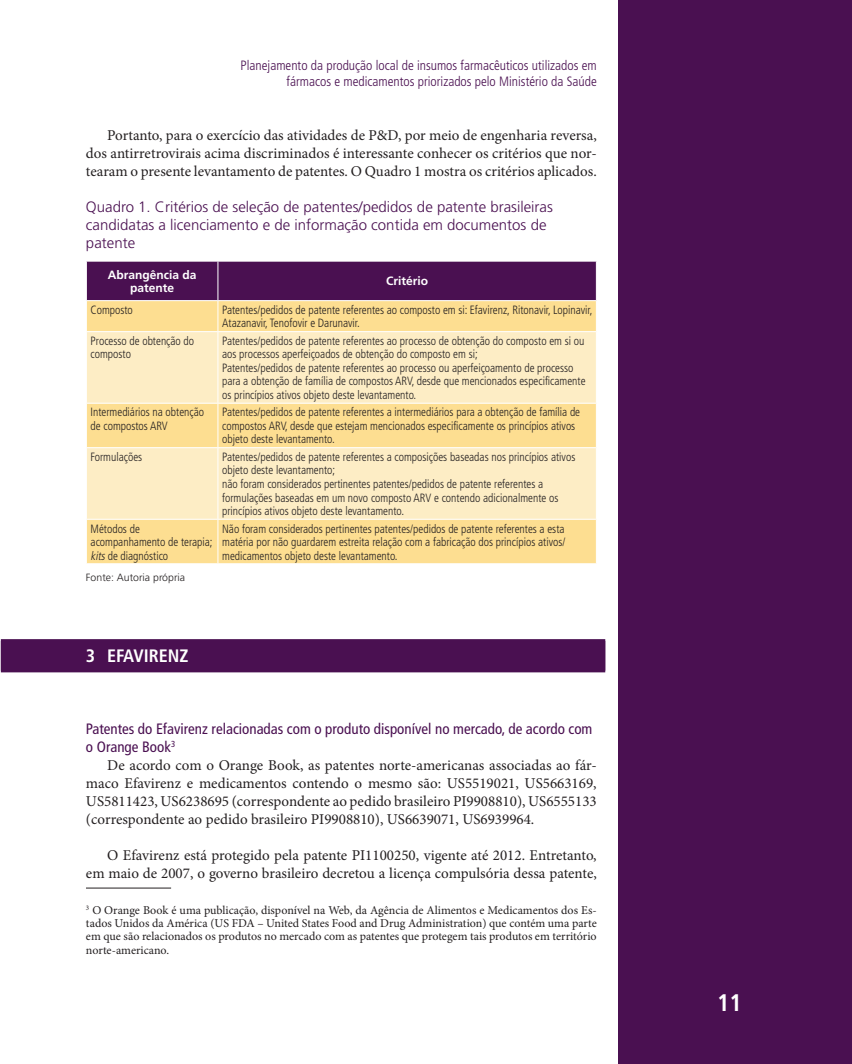
<style>
.page{position:relative;width:852px;height:1064px;background:#fff}
.page>*{position:absolute;margin:0;border:0;box-sizing:border-box;transform-origin:0 0}
.t1{font:700 condensed 24px "Frutiger LT Std";color:#fff}
.t2{font:700 condensed 18px "Frutiger LT Std";color:#fff}
.t3{font:15px/18px "Minion Pro";color:#231f20;text-align:justify}
.t4{font:300 15px/18px "Frutiger LT Std";color:#4a1051}
.t5{font:condensed 15px/18px "Frutiger LT Std";color:#4a1051}
.t6{font:300 condensed 13.5px/16.2px "Frutiger LT Std";color:#4a1051;text-align:right}
.t7{font:300 condensed 12px/13.5px "Frutiger LT Std";color:#231f20;scale:.95 1}
.t8{font:12px/13.2px "Minion Pro";letter-spacing:-.005em;color:#231f20;text-align:justify}
.t9{font:700 12px/13.5px "Frutiger LT Std";color:#fff;text-align:center}
.t10{font:300 10.5px "Frutiger LT Std";color:#231f20}
.s1{font-style:italic}
</style>
<div class="page">
<div style="left:618px;top:0;width:233px;height:1064px;background:#4a1051"></div>
<div style="left:1px;top:639px;width:604px;height:31px;background:#4a1051"></div>
<div style="left:1px;top:641px;width:604px;height:31px;background:#4a1051"></div>
<div style="left:87px;top:262px;width:508px;height:38px;background:#4a1051"></div>
<div style="left:87px;top:301px;width:508px;height:262px;background:#fdde91"></div>
<svg style="left:87px;top:332px;width:508px;height:187px;background:#fde9b9"></svg>
<hr style="left:86px;top:331px;width:132px;height:1px;background:#fff">
<hr style="left:217px;top:332px;width:1px;height:71px;background:#fff">
<hr style="left:86px;top:403px;width:132px;height:1px;background:#fff">
<hr style="left:218px;top:403px;width:378px;height:1px;background:#fff">
<hr style="left:217px;top:403px;width:1px;height:44px;background:#fff">
<hr style="left:86px;top:447px;width:132px;height:1px;background:#fff">
<hr style="left:218px;top:447px;width:378px;height:1px;background:#fff">
<hr style="left:217px;top:448px;width:1px;height:71px;background:#fff">
<hr style="left:86px;top:519px;width:132px;height:1px;background:#fff">
<hr style="left:218px;top:519px;width:378px;height:1px;background:#fff">
<hr style="left:217px;top:519px;width:1px;height:44px;background:#fff">
<hr style="left:217px;top:301px;width:1px;height:30px;background:#fff">
<hr style="left:218px;top:331px;width:378px;height:1px;background:#fff">
<hr style="left:217px;top:261px;width:1px;height:39px;background:#fff">
<hr style="left:86px;top:887px;width:85px;height:1px;background:#231f20">
<p class="t6" style="left:240px;top:57px;width:357px">Planejamento da produção local de insumos farmacêuticos utilizados em fármacos e medicamentos priorizados pelo Ministério da Saúde</p>
<p class="t3" style="left:86px;top:126px;width:512px;text-indent:21px">Portanto, para o exercício das atividades de P&amp;D, por meio de engenharia reversa, dos antirretrovirais acima discriminados é interessante conhecer os critérios que nor&shy;tearam o presente levantamento de patentes. O Quadro 1 mostra os critérios aplicados.</p>
<p class="t4" style="left:86px;top:198px;width:468px">Quadro 1. Critérios de seleção de patentes/pedidos de patente brasileiras candidatas a licenciamento e de informação contida em documentos de patente</p>
<p class="t9" style="left:108px;top:268px;width:90px">Abrangência da patente</p>
<p class="t9" style="left:386px;top:274px;width:44px">Critério</p>
<p class="t7" style="left:91px;top:303px;width:46px">Composto</p>
<p class="t7" style="left:222px;top:303px;width:391px">Patentes/pedidos de patente referentes ao composto em si: Efavirenz, Ritonavir, Lopinavir,<br>Atazanavir, Tenofovir e Darunavir.</p>
<p class="t7" style="left:91px;top:334px;width:110px">Processo de obtenção do composto</p>
<p class="t7" style="left:222px;top:334px;width:384px">Patentes/pedidos de patente referentes ao processo de obtenção do composto em si ou aos processos aperfeiçoados de obtenção do composto em si;<br>Patentes/pedidos de patente referentes ao processo ou aperfeiçoamento de processo para a obtenção de família de compostos ARV, desde que mencionados especificamente os princípios ativos objeto deste levantamento.</p>
<p class="t7" style="left:91px;top:406px;width:121px">Intermediários na obtenção de compostos ARV</p>
<p class="t7" style="left:222px;top:406px;width:378px">Patentes/pedidos de patente referentes a intermediários para a obtenção de família de compostos ARV, desde que estejam mencionados especificamente os princípios ativos objeto deste levantamento.</p>
<p class="t7" style="left:91px;top:450px;width:56px">Formulações</p>
<p class="t7" style="left:222px;top:450px;width:373px">Patentes/pedidos de patente referentes a composições baseadas nos princípios ativos objeto deste levantamento;<br>não foram considerados pertinentes patentes/pedidos de patente referentes a formulações baseadas em um novo composto ARV e contendo adicionalmente os princípios ativos objeto deste levantamento.</p>
<p class="t7" style="left:91px;top:522px;width:130px">Métodos de acompanhamento de terapia; <span class="s1">kits</span>de diagnóstico</p>
<p class="t7" style="left:222px;top:522px;width:362px;text-align:justify">Não foram considerados pertinentes patentes/pedidos de patente referentes a esta matéria por não guardarem estreita relação com a fabricação dos princípios ativos/ medicamentos objeto deste levantamento.</p>
<p class="t10" style="left:86px;top:571px;width:100px">Fonte: Autoria própria</p>
<h2 class="t2" style="left:86px;top:645px;width:104px">3 EFAVIRENZ</h2>
<p class="t5" style="left:86px;top:720px;width:507px">Patentes do Efavirenz relacionadas com o produto disponível no mercado, de acordo com o Orange Book<sup>3</sup></p>
<p class="t3" style="left:86px;top:756px;width:512px;text-indent:21px">De acordo com o Orange Book, as patentes norte-americanas associadas ao fár&shy;maco Efavirenz e medicamentos contendo o mesmo são: US5519021, US5663169, US5811423, US6238695 (correspondente ao pedido brasileiro PI9908810), US6555133 (correspondente ao pedido brasileiro PI9908810), US6639071, US6939964.</p>
<p class="t3" style="left:86px;top:846px;width:512px;text-align:right">O Efavirenz está protegido pela patente PI1100250, vigente até 2012. Entretanto, em maio de 2007, o governo brasileiro decretou a licença compulsória dessa patente,</p>
<p class="t8" style="left:86px;top:903px;width:512px"><sup>3</sup> O Orange Book é uma publicação, disponível na Web, da Agência de Alimentos e Medicamentos dos Es&shy;tados Unidos da América (US FDA – United States Food and Drug Administration) que contém uma parte em que são relacionados os produtos no mercado com as patentes que protegem tais produtos em território norte-americano.</p>
<h1 class="t1" style="left:716px;top:988px;width:26px">11</h1>
</div>
